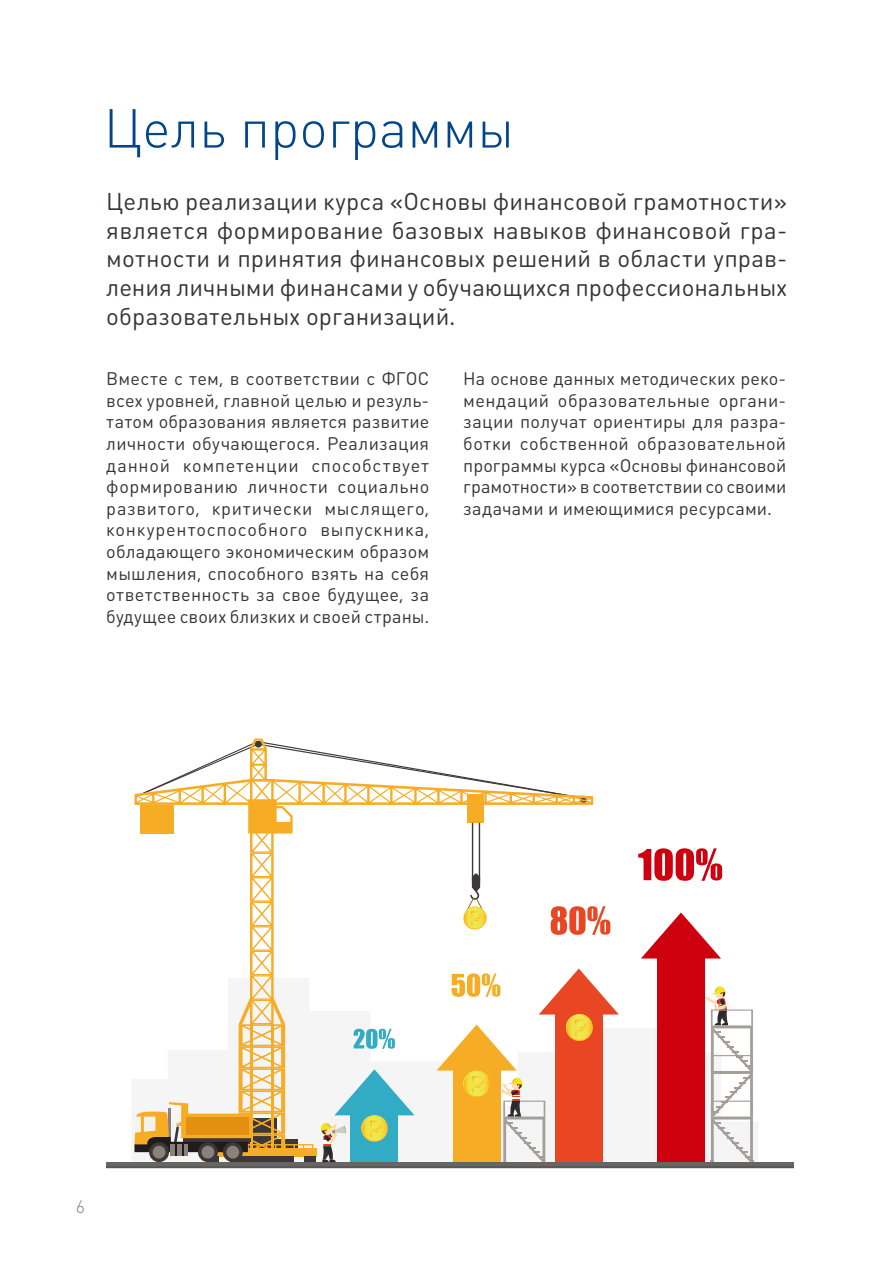
<style>
.page{position:relative;width:893px;height:1263px;background:#fff}
.page>*{position:absolute;margin:0;border:0;box-sizing:border-box;transform-origin:0 0}
.t1{font:300 54px "DIN Pro";color:#004689}
.t2{font:24px/28.8px "DIN Round Pro";letter-spacing:.005em;color:#373437;text-align:justify}
.t3{font:18px/21.6px "DIN Round Pro";letter-spacing:.005em;color:#373437;text-align:justify}
.t4{font:300 18px "DIN Pro";color:#818084}
</style>
<div class="page">
<div style="left:106px;top:1162px;width:687px;height:6px;background:#686565"></div>
<hr style="left:106px;top:1166px;width:687px;height:3px;background:#080909">
<svg style="left:706px;top:986px;width:48px;height:176px"></svg>
<svg style="left:638px;top:848px;width:85px;height:33px"></svg>
<div style="left:657px;top:953px;width:48px;height:209px;background:#ce0010"></div>
<svg style="left:641px;top:912px;width:80px;height:46px"></svg>
<svg style="left:134px;top:738px;width:485px;height:424px"></svg>
<h1 class="t1" style="left:104px;top:91px;width:412px">Цель программы</h1>
<p class="t2" style="left:106px;top:186px;width:682px">Целью реализации курса «Основы финансовой грамотности» является формирование базовых навыков финансовой гра&shy;мотности и принятия финансовых решений в области управ&shy;ления личными финансами у обучающихся профессиональных образовательных организаций.</p>
<p class="t3" style="left:106px;top:367px;width:324px">Вместе с тем, в соответствии с ФГОС всех уровней, главной целью и резуль&shy;татом образования является развитие личности обучающегося. Реализация данной компетенции способствует формированию личности социально развитого, критически мыслящего, конкурентоспособного выпускника, обладающего экономическим образом мышления, способного взять на себя ответственность за свое будущее, за будущее своих близких и своей страны.</p>
<p class="t3" style="left:463px;top:367px;width:324px">На основе данных методических реко&shy;мендаций образовательные органи&shy;зации получат ориентиры для разра&shy;ботки собственной образовательной программы курса «Основы финансовой грамотности» в соответствии со своими задачами и имеющимися ресурсами.</p>
<p class="t4" style="left:76px;top:1194px;width:11px">6</p>
</div>
